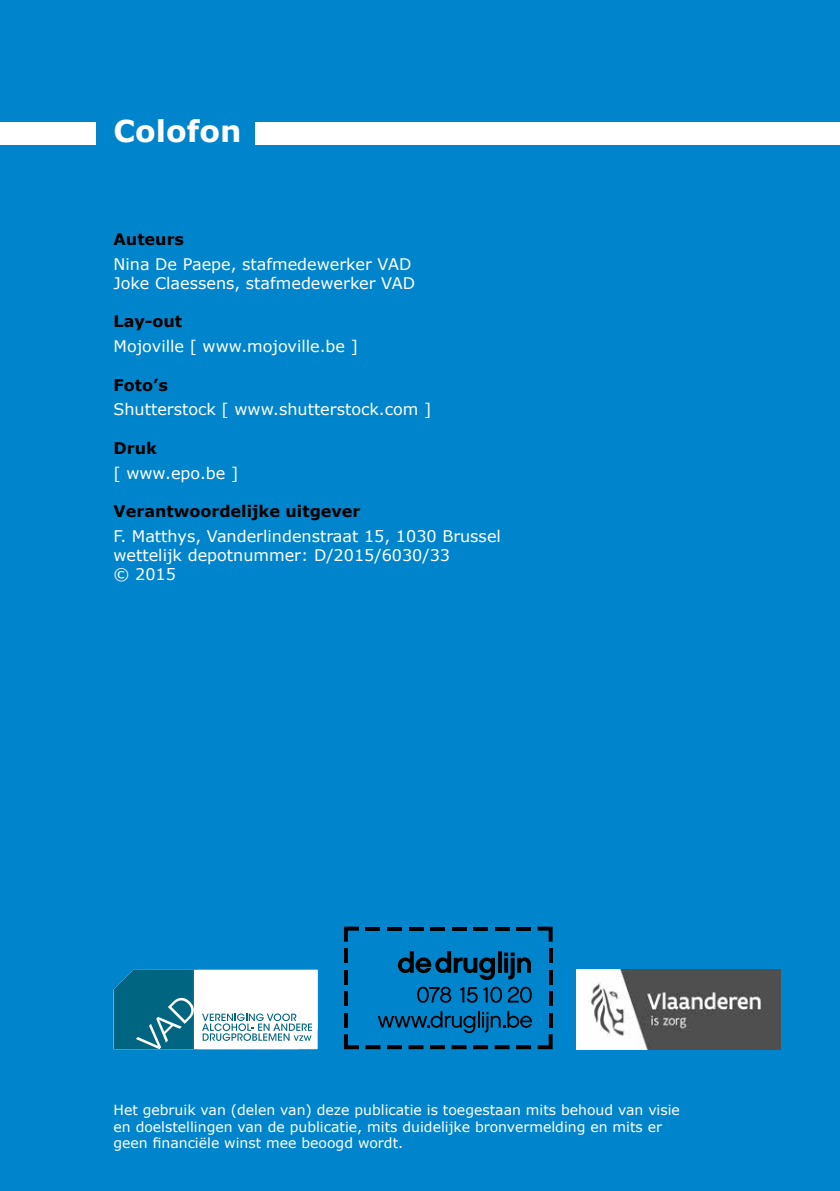
<style>
.page{position:relative;width:840px;height:1191px;background:#fff}
.page>*{position:absolute;margin:0;border:0;box-sizing:border-box;transform-origin:0 0}
.t1{font:700 30px "Verdana";color:#fff}
.t2{font:16px/19.2px "Verdana";color:#fff}
.t3{font:700 16px "Verdana";color:#000}
.t4{font:14px/16.8px "Verdana";color:#fff}
</style>
<div class="page">
<div style="left:0;top:0;width:839px;height:1191px;background:#0085cd"></div>
<div style="left:0;top:122px;width:839px;height:23px;background:#fff"></div>
<div style="left:96px;top:96px;width:159px;height:68px;background:#0085cd"></div>
<svg style="left:549px;top:970px;width:3px;height:14px"></svg>
<svg style="left:549px;top:948px;width:3px;height:15px"></svg>
<hr style="left:344px;top:991px;width:4px;height:15px;background:#000">
<hr style="left:344px;top:969px;width:4px;height:15px;background:#000">
<hr style="left:344px;top:948px;width:4px;height:15px;background:#000">
<svg style="left:365px;top:927px;width:15px;height:3px"></svg>
<svg style="left:344px;top:926px;width:15px;height:15px"></svg>
<svg style="left:387px;top:927px;width:15px;height:3px"></svg>
<svg style="left:409px;top:927px;width:14px;height:3px"></svg>
<svg style="left:430px;top:927px;width:15px;height:3px"></svg>
<svg style="left:452px;top:927px;width:14px;height:3px"></svg>
<svg style="left:473px;top:927px;width:15px;height:3px"></svg>
<svg style="left:516px;top:927px;width:15px;height:3px"></svg>
<svg style="left:537px;top:926px;width:15px;height:15px"></svg>
<svg style="left:495px;top:927px;width:14px;height:3px"></svg>
<svg style="left:549px;top:991px;width:3px;height:15px"></svg>
<svg style="left:417px;top:986px;width:34px;height:16px"></svg>
<svg style="left:460px;top:987px;width:17px;height:15px"></svg>
<svg style="left:483px;top:986px;width:48px;height:16px"></svg>
<svg style="left:344px;top:1011px;width:208px;height:38px"></svg>
<svg style="left:397px;top:951px;width:97px;height:29px"></svg>
<svg style="left:498px;top:951px;width:3px;height:21px"></svg>
<svg style="left:504px;top:952px;width:26px;height:28px"></svg>
<svg style="left:113px;top:969px;width:204px;height:80px;background:#91bdca"></svg>
<img style="left:576px;top:969px;width:204px;height:80px">
<h1 class="t1" style="left:113px;top:110px;width:129px">Colofon</h1>
<p class="t3" style="left:113px;top:228px;width:72px">Auteurs</p>
<p class="t2" style="left:113px;top:254px;width:303px">Nina De Paepe, stafmedewerker VAD<br>Joke Claessens, stafmedewerker VAD</p>
<p class="t3" style="left:113px;top:310px;width:70px">Lay-out</p>
<p class="t2" style="left:113px;top:336px;width:246px">Mojoville [ www.mojoville.be ]</p>
<p class="t3" style="left:113px;top:373px;width:56px">Foto’s</p>
<p class="t2" style="left:113px;top:400px;width:319px">Shutterstock [ www.shutterstock.com ]</p>
<p class="t3" style="left:113px;top:437px;width:45px">Druk</p>
<p class="t2" style="left:113px;top:463px;width:126px">[ www.epo.be ]</p>
<p class="t3" style="left:113px;top:500px;width:248px">Verantwoordelijke uitgever</p>
<p class="t2" style="left:113px;top:526px;width:388px">F. Matthys, Vanderlindenstraat 15, 1030 Brussel wettelijk depotnummer: D/2015/6030/33<br>© 2015</p>
<p class="t4" style="left:113px;top:1101px;width:567px">Het gebruik van (delen van) deze publicatie is toegestaan mits behoud van visie en doelstellingen van de publicatie, mits duidelijke bronvermelding en mits er geen financiële winst mee beoogd wordt.</p>
</div>
